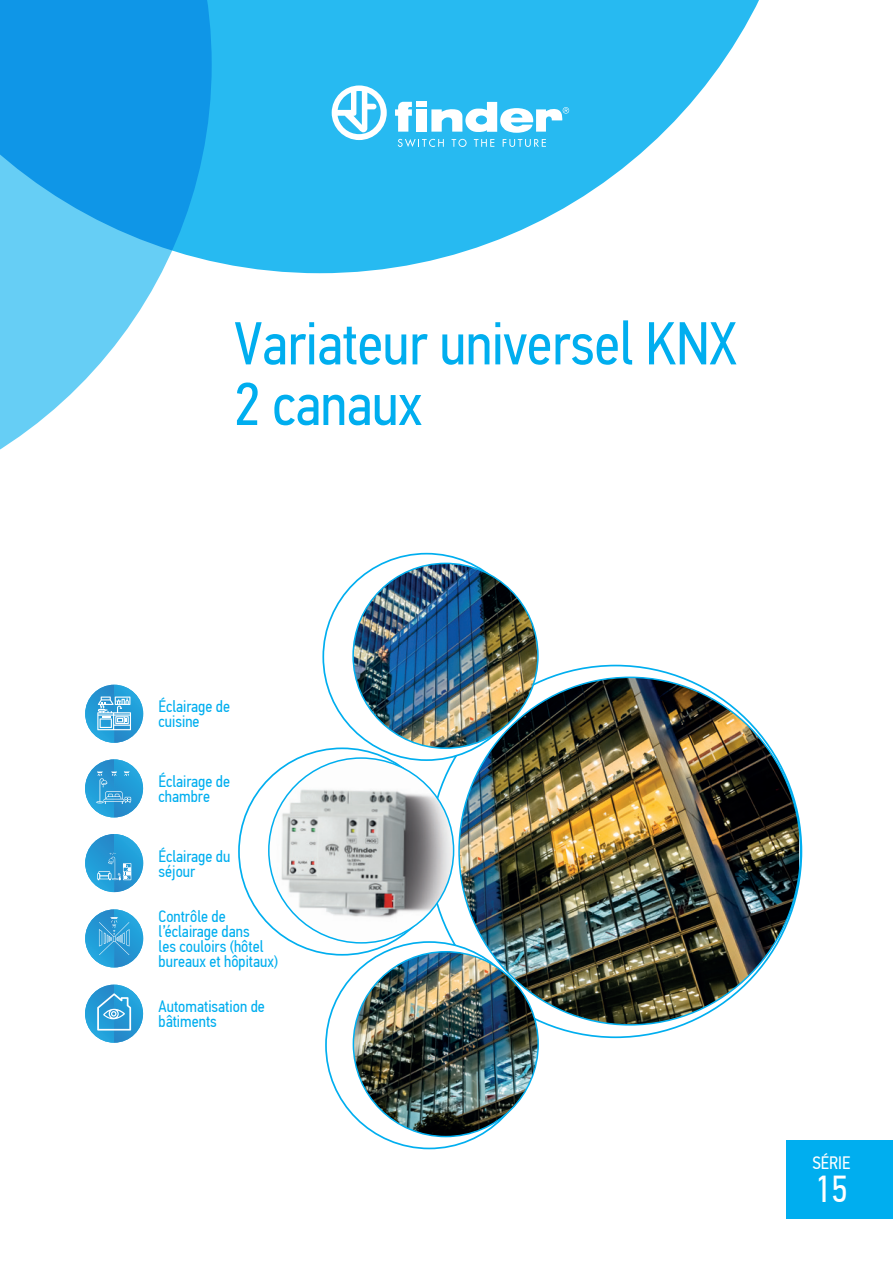
<style>
.page{position:relative;width:893px;height:1263px;background:#fff}
.page>*{position:absolute;margin:0;border:0;box-sizing:border-box;transform-origin:0 0}
.Normale{font:60.6px/60.6px "PF Din Text Cond Pro";letter-spacing:-.01em;color:#00aeef}
.t1{font:37.5px "PF Din Text Cond Pro";color:#fff}
.t2{font:18px "PF Din Text Cond Pro";color:#fff}
.t3{font:16.5px/15px "PF Din Text Cond Pro";color:#00aeef}
</style>
<div class="page">
<img style="left:85px;top:685px;width:58px;height:58px">
<svg style="left:97px;top:696px;width:34px;height:34px"></svg>
<img style="left:85px;top:909px;width:58px;height:58px">
<svg style="left:99px;top:917px;width:30px;height:38px"></svg>
<img style="left:85px;top:834px;width:58px;height:58px">
<svg style="left:97px;top:853px;width:34px;height:27px"></svg>
<img style="left:85px;top:759px;width:58px;height:58px">
<svg style="left:96px;top:772px;width:35px;height:32px"></svg>
<img style="left:85px;top:985px;width:58px;height:58px">
<svg style="left:97px;top:993px;width:34px;height:37px"></svg>
<svg style="left:212px;top:0;width:547px;height:273px;fill:#27baf1"></svg>
<svg style="left:0;top:0;width:212px;height:450px"></svg>
<svg style="left:332px;top:85px;width:55px;height:55px"></svg>
<svg style="left:431px;top:102px;width:138px;height:31px"></svg>
<svg style="left:395px;top:102px;width:17px;height:30px"></svg>
<div style="left:416px;top:109px;width:10px;height:23px;background:#fff"></div>
<div style="left:416px;top:102px;width:10px;height:5px;background:#fff"></div>
<svg style="left:398px;top:139px;width:46px;height:8px"></svg>
<svg style="left:452px;top:139px;width:15px;height:8px"></svg>
<svg style="left:474px;top:139px;width:20px;height:8px"></svg>
<svg style="left:503px;top:139px;width:43px;height:8px"></svg>
<img style="left:353px;top:563px;width:185px;height:185px;border-radius:92px">
<img style="left:269px;top:758px;width:185px;height:185px;border-radius:92px">
<img style="left:353px;top:952px;width:185px;height:184px;border-radius:92px">
<img style="left:459px;top:677px;width:340px;height:348px">
<div style="left:787px;top:1140px;width:106px;height:78px;background:#00aeef"></div>
<p class="Normale" style="left:234px;top:313px;width:504px">Variateur universel KNX<br>2 canaux</p>
<p class="t3" style="left:159px;top:699px;width:73px">Éclairage de cuisine</p>
<p class="t3" style="left:159px;top:774px;width:73px">Éclairage de chambre</p>
<p class="t3" style="left:159px;top:849px;width:73px">Éclairage du séjour</p>
<p class="t3" style="left:159px;top:909px;width:121px">Contrôle de l’éclairage dans<br>les couloirs (hôtel bureaux et hôpitaux)</p>
<p class="t3" style="left:159px;top:999px;width:108px">Automatisation de bâtiments</p>
<p class="t2" style="left:812px;top:1152px;width:39px">SÉRIE</p>
<h2 class="t1" style="left:815px;top:1167px;width:34px">15</h2>
</div>
